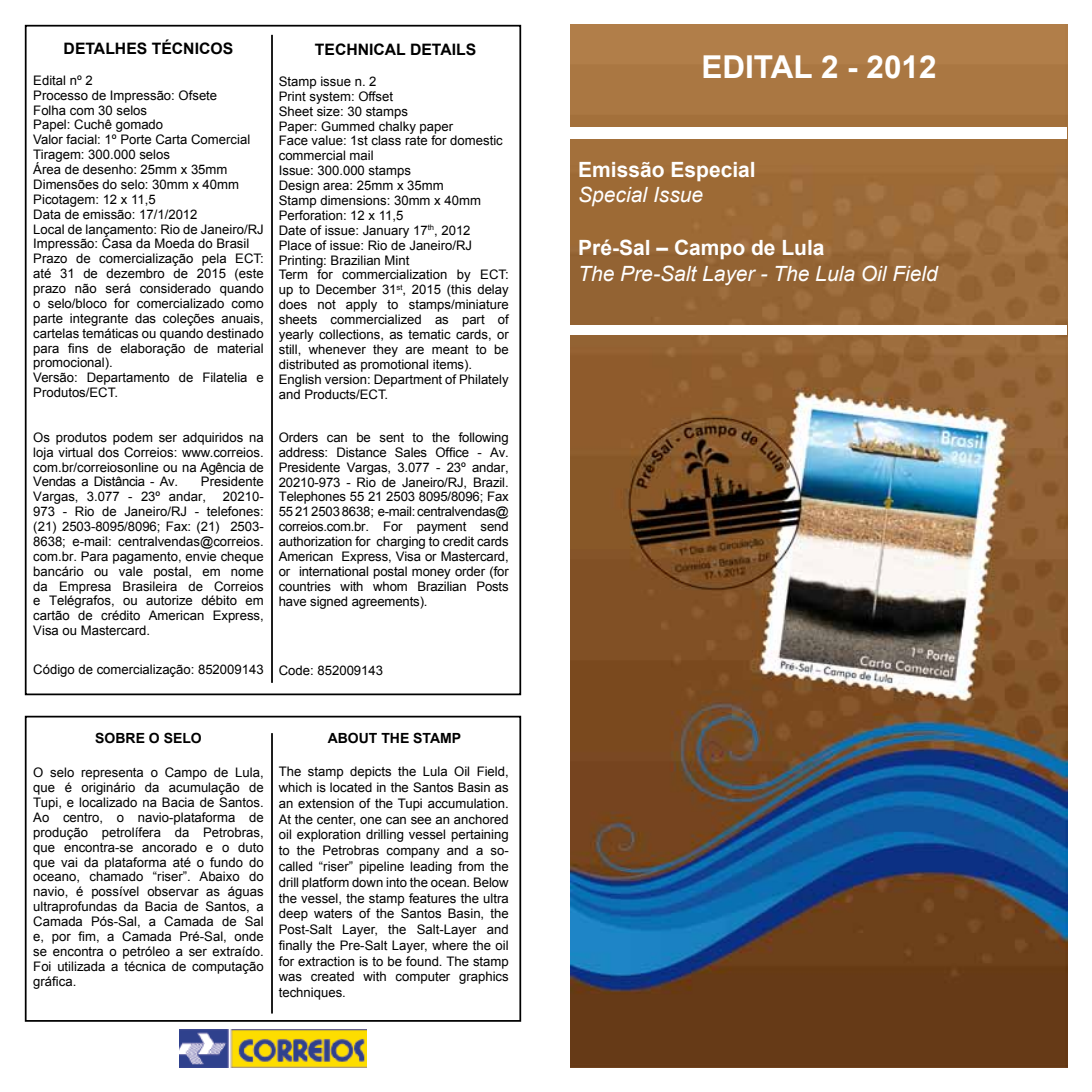
<style>
.page{position:relative;width:1092px;height:1092px;background:#fff}
.page>*{position:absolute;margin:0;border:0;box-sizing:border-box;transform-origin:0 0}
.t1{font:700 31.5px "Arial";color:#fff}
.t2{font:italic 21px "Arial";color:#fff}
.t3{font:700 21px "Arial";color:#fff}
.t4{font:700 15.75px "Arial";color:#000}
.t5{font:700 14px "Arial";color:#000}
.t6{font:13.12px/14.9px "Arial";color:#000;text-align:justify}
</style>
<div class="page">
<img style="left:570px;top:25px;width:497px;height:1042px">
<div style="left:25px;top:715px;width:496px;height:306px;border:2px solid #000"></div>
<div style="left:25px;top:25px;width:496px;height:670px;border:2px solid #000"></div>
<hr style="left:271px;top:35px;width:2px;height:647px;background:#000">
<hr style="left:271px;top:733px;width:2px;height:280px;background:#000">
<img style="left:180px;top:1029px;width:186px;height:38px">
<div style="left:570px;top:127px;width:497px;height:12px;background:#fff"></div>
<div style="left:570px;top:325px;width:497px;height:10px;background:#fff"></div>
<p class="t4" style="left:64px;top:38px;width:171px">DETALHES TÉCNICOS</p>
<p class="t4" style="left:315px;top:39px;width:163px">TECHNICAL DETAILS</p>
<p class="t6" style="left:33px;top:73px;width:232px;text-align:left">Edital nº 2<br>Processo de Impressão: Ofsete<br>Folha com 30 selos<br>Papel: Cuchê gomado<br>Valor facial: 1º Porte Carta Comercial<br>Tiragem: 300.000 selos<br>Área de desenho: 25mm x 35mm<br>Dimensões do selo: 30mm x 40mm<br>Picotagem: 12 x 11,5<br>Data de emissão: 17/1/2012<br>Local de lançamento: Rio de Janeiro/RJ<br>Impressão: Casa da Moeda do Brasil<br>Prazo de comercialização pela ECT: até 31 de dezembro de 2015 (este prazo não será considerado quando o selo/bloco for comercializado como parte integrante das coleções anuais, cartelas temáticas ou quando destinado para fins de elaboração de material promocional).<br>Versão: Departamento de Filatelia e<br>Produtos/ECT.</p>
<p class="t6" style="left:279px;top:74px;width:231px;text-align:left">Stamp issue n. 2<br>Print system: Offset<br>Sheet size: 30 stamps<br>Paper: Gummed chalky paper<br>Face value: 1st class rate for domestic commercial mail<br>Issue: 300.000 stamps<br>Design area: 25mm x 35mm<br>Stamp dimensions: 30mm x 40mm<br>Perforation: 12 x 11,5<br>Date of issue: January 17<sup>th</sup>, 2012<br>Place of issue: Rio de Janeiro/RJ<br>Printing: Brazilian Mint<br>Term for commercialization by ECT: up to December 31<sup>st</sup>, 2015 (this delay does not apply to stamps/miniature sheets commercialized as part of yearly collections, as tematic cards, or still, whenever they are meant to be distributed as promotional items).<br>English version: Department of Philately and Products/ECT.</p>
<p class="t6" style="left:33px;top:430px;width:232px">Os produtos podem ser adquiridos na loja virtual dos Correios: www.correios. com.br/correiosonline ou na Agência de Vendas a Distância - Av.</p>
<p class="t6" style="left:33px;top:474px;width:232px;text-indent:168px">Presidente<br>Vargas, 3.077 - 23º andar,</p>
<p class="t6" style="left:33px;top:489px;width:232px;text-indent:189px">20210- 973 - Rio de Janeiro/RJ - telefones: (21) 2503-8095/8096; Fax: (21) 2503- 8638; e-mail: centralvendas@correios. com.br. Para pagamento, envie cheque bancário ou vale postal, em nome da Empresa Brasileira de Correios e Telégrafos, ou autorize débito em cartão de crédito American Express, Visa ou Mastercard.</p>
<p class="t6" style="left:33px;top:661px;width:232px">Código de comercialização: 852009143</p>
<p class="t6" style="left:279px;top:430px;width:231px">Orders can be sent to the following address: Distance Sales Office - Av.<br>Presidente Vargas, 3.077 - 23º andar, 20210-973 - Rio de Janeiro/RJ, Brazil.<br>Telephones 55 21 2503 8095/8096; Fax 55 21 2503 8638; e-mail: centralvendas@ correios.com.br. For payment send authorization for charging to credit cards American Express, Visa or Mastercard, or international postal money order (for countries with whom Brazilian Posts have signed agreements).</p>
<p class="t6" style="left:279px;top:662px;width:106px">Code: 852009143</p>
<p class="t5" style="left:95px;top:729px;width:88px">Sobre o Selo</p>
<p class="t6" style="left:33px;top:765px;width:232px">O selo representa o Campo de Lula, que é originário da acumulação de Tupi, e localizado na Bacia de Santos.<br>Ao centro, o navio-plataforma de produção petrolífera da Petrobras, que encontra-se ancorado e o duto que vai da plataforma até o fundo do oceano, chamado “riser”. Abaixo do navio, é possível observar as águas ultraprofundas da Bacia de Santos, a Camada Pós-Sal, a Camada de Sal e, por fim, a Camada Pré-Sal, onde se encontra o petróleo a ser extraído.<br>Foi utilizada a técnica de computação gráfica.</p>
<p class="t5" style="left:327px;top:728px;width:135px">ABOUT THE STAMP</p>
<p class="t6" style="left:279px;top:764px;width:231px;line-height:15.8px">The stamp depicts the Lula Oil Field, which is located in the Santos Basin as an extension of the Tupi accumulation.<br>At the center, one can see an anchored oil exploration drilling vessel pertaining to the Petrobras company and a so&shy;called “riser” pipeline leading from the drill platform down into the ocean. Below the vessel, the stamp features the ultra deep waters of the Santos Basin, the Post-Salt Layer, the Salt-Layer and finally the Pre-Salt Layer, where the oil for extraction is to be found. The stamp was created with computer graphics techniques.</p>
<h1 class="t1" style="left:701px;top:47px;width:237px">EDITAL 2 - 2012</h1>
<h2 class="t3" style="left:578px;top:156px;width:179px">Emissão Especial</h2>
<h2 class="t2" style="left:578px;top:181px;width:126px">Special Issue</h2>
<h2 class="t3" style="left:578px;top:234px;width:248px">Pré-Sal – Campo de Lula</h2>
<h2 class="t2" style="left:578px;top:260px;width:361px">The Pre-Salt Layer - The Lula Oil Field</h2>
</div>
